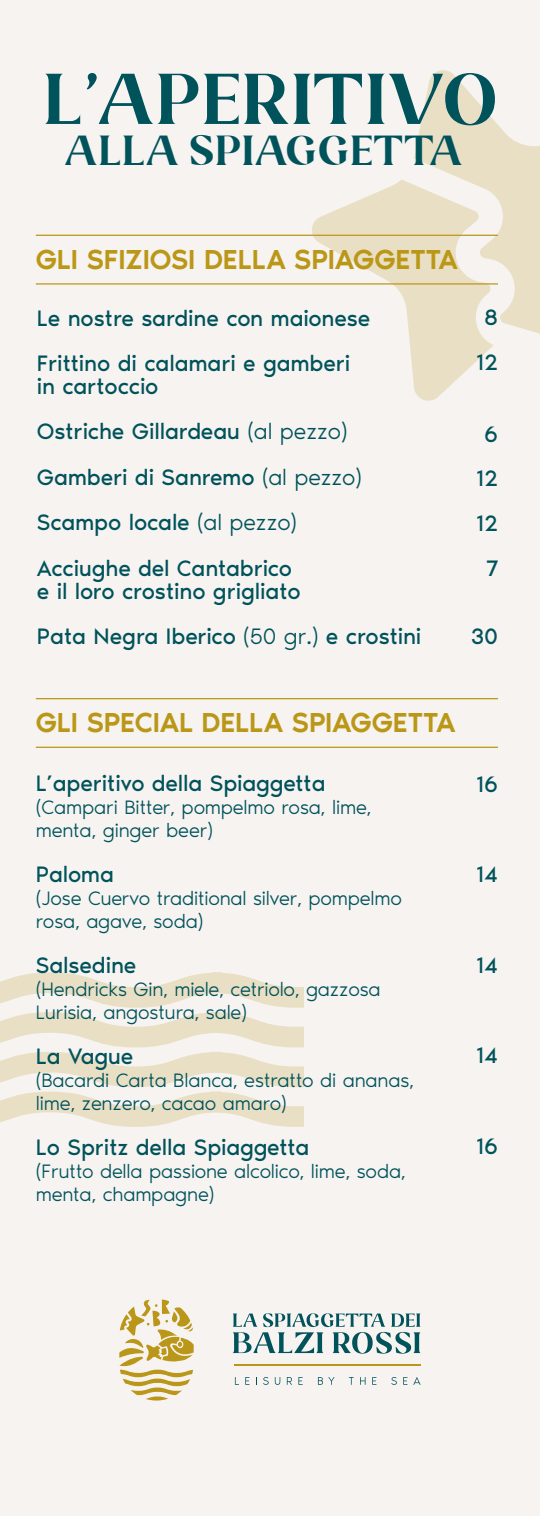
<style>
.page{position:relative;width:540px;height:1516px;background:#fff}
.page>*{position:absolute;margin:0;border:0;box-sizing:border-box;transform-origin:0 0}
.t1{font:71.7px "Exciting Display";letter-spacing:.06em;color:#00525b}
.t2{font:41.85px "Exciting Display";letter-spacing:.07em;color:#00525b}
.t3{font:500 28.25px "Noir Pro";color:#bb9717}
.t4{font:23px/45.5px "Noir Pro";letter-spacing:-.01em;color:#00525b}
.t5{font:300 20px/22.8px "Noir Pro";letter-spacing:-.01em;color:#00525b}
.s1{font-weight:300}
</style>
<div class="page">
<div style="left:0;top:0;width:540px;height:1515px;background:#f6f3f0"></div>
<svg style="left:0;top:972px;width:304px;height:155px"></svg>
<svg style="left:312px;top:179px;width:173px;height:222px"></svg>
<svg style="left:414px;top:70px;width:126px;height:283px;fill:#e9dfc5"></svg>
<hr style="left:36px;top:235px;width:462px;height:1px;background:#bb9717">
<hr style="left:36px;top:283px;width:462px;height:1px;background:#bb9717">
<svg style="left:245px;top:1377px;width:5px;height:7px"></svg>
<svg style="left:263px;top:1377px;width:6px;height:7px"></svg>
<svg style="left:275px;top:1377px;width:5px;height:7px"></svg>
<svg style="left:287px;top:1377px;width:5px;height:7px"></svg>
<svg style="left:298px;top:1377px;width:5px;height:7px"></svg>
<svg style="left:318px;top:1377px;width:17px;height:7px"></svg>
<svg style="left:349px;top:1377px;width:5px;height:7px"></svg>
<svg style="left:360px;top:1377px;width:6px;height:7px"></svg>
<svg style="left:372px;top:1377px;width:4px;height:7px"></svg>
<svg style="left:391px;top:1377px;width:6px;height:7px"></svg>
<svg style="left:403px;top:1377px;width:4px;height:7px"></svg>
<svg style="left:413px;top:1377px;width:8px;height:7px"></svg>
<svg style="left:233px;top:1313px;width:188px;height:40px"></svg>
<hr style="left:234px;top:1364px;width:187px;height:1px;background:#ba9619">
<svg style="left:119px;top:1299px;width:75px;height:101px"></svg>
<hr style="left:36px;top:698px;width:462px;height:1px;background:#bb9717">
<hr style="left:36px;top:746px;width:462px;height:2px;background:#bb9717">
<h1 class="t1" style="left:45px;top:66px;width:452px">L’APERITIVO</h1>
<h2 class="t2" style="left:65px;top:131px;width:398px">ALLA SPIAGGETTA</h2>
<p class="t3" style="left:36px;top:237px;width:423px">GLI SFIZIOSI DELLA SPIAGGETTA</p>
<p class="t4" style="left:37px;top:293px;width:335px">Le nostre sardine con maionese<br>Frittino di calamari e gamberi</p>
<p class="t4" style="left:37px;top:362px;width:327px">in cartoccio<br>Ostriche Gillardeau <span class="s1">(al pezzo)<br></span>Gamberi di Sanremo <span class="s1">(al pezzo)<br></span>Scampo locale <span class="s1">(al pezzo)<br></span>Acciughe del Cantabrico</p>
<p class="t4" style="left:37px;top:566px;width:386px">e il loro crostino grigliato<br>Pata Negra Iberico <span class="s1">(50 gr.)</span> e crostini</p>
<p class="t4" style="left:476px;top:292px;width:24px;line-height:45.9px;text-align:center">8<br>12</p>
<p class="t4" style="left:476px;top:410px;width:24px;line-height:44.8px;text-align:center">6<br>12<br>12<br>7</p>
<p class="t4" style="left:471px;top:612px;width:29px">30</p>
<p class="t3" style="left:36px;top:700px;width:421px">GLI SPECIAL DELLA SPIAGGETTA</p>
<p class="t4" style="left:36px;top:759px;width:291px">L’aperitivo della Spiaggetta</p>
<p class="t5" style="left:36px;top:795px;width:337px">(Campari Bitter, pompelmo rosa, lime, menta, ginger beer)</p>
<p class="t4" style="left:36px;top:850px;width:80px">Paloma</p>
<p class="t5" style="left:36px;top:886px;width:368px">(Jose Cuervo traditional silver, pompelmo rosa, agave, soda)</p>
<p class="t4" style="left:36px;top:941px;width:102px">Salsedine</p>
<p class="t5" style="left:36px;top:977px;width:346px">(Hendricks Gin, miele, cetriolo, gazzosa<br>Lurisia, angostura, sale)</p>
<p class="t4" style="left:36px;top:1032px;width:99px">La Vague</p>
<p class="t5" style="left:36px;top:1068px;width:380px">(Bacardi Carta Blanca, estratto di ananas, lime, zenzero, cacao amaro)</p>
<p class="t4" style="left:36px;top:1123px;width:275px">Lo Spritz della Spiaggetta</p>
<p class="t5" style="left:36px;top:1159px;width:372px">(Frutto della passione alcolico, lime, soda, menta, champagne)</p>
<p class="t4" style="left:476px;top:760px;width:24px">16</p>
<p class="t4" style="left:476px;top:850px;width:24px">14</p>
<p class="t4" style="left:476px;top:940px;width:24px">14</p>
<p class="t4" style="left:476px;top:1031px;width:24px">14</p>
<p class="t4" style="left:476px;top:1122px;width:24px">16</p>
</div>
